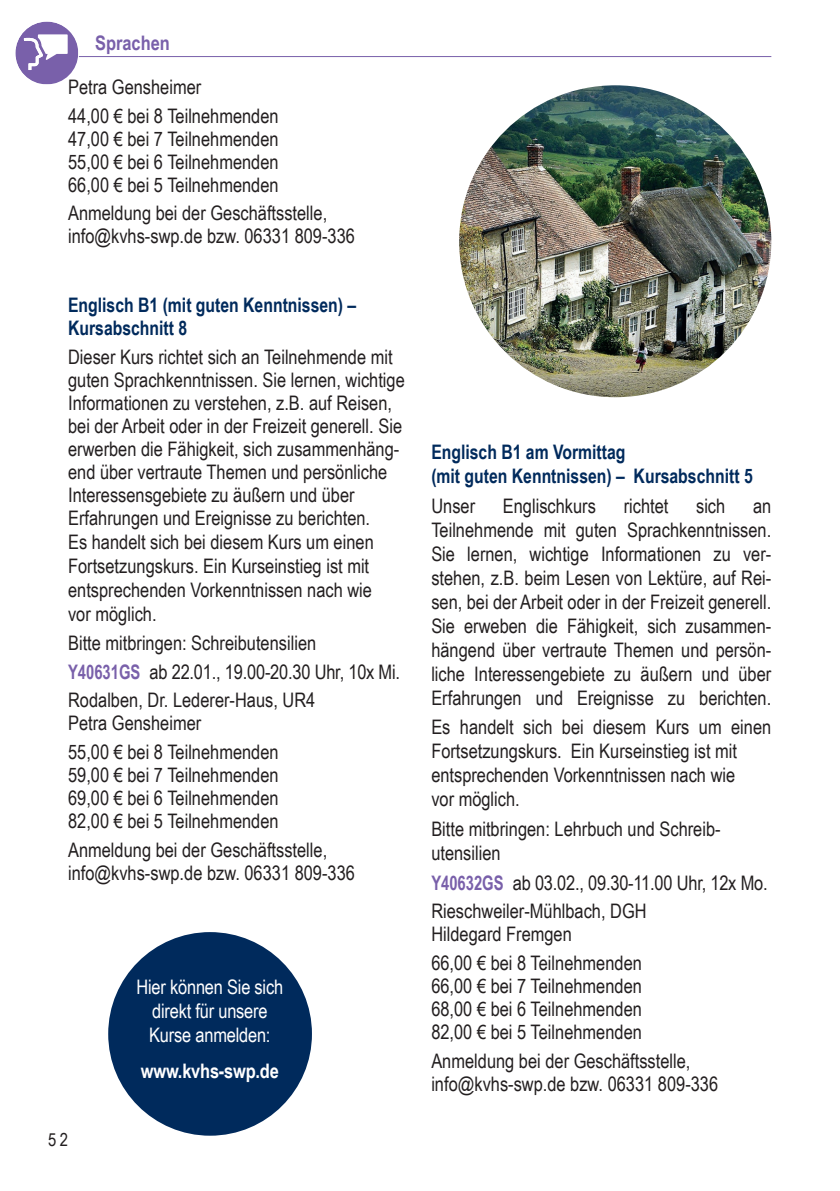
<style>
.page{position:relative;width:840px;height:1191px;background:#fff}
.page>*{position:absolute;margin:0;border:0;box-sizing:border-box;transform-origin:0 0}
.t1{font:20px/24px "Arial Narrow";color:#231f20}
.t2{font:700 20px/23px "Arial Narrow";color:#002a5c;scale:.96 1}
.t3{font:20px/24px "Arial Narrow";letter-spacing:-.01em;color:#fff;text-align:center}
.t4{font:700 20px "Arial Narrow";letter-spacing:-.01em;color:#fff}
.t5{font:700 20px "Arial Narrow";color:#7960aa}
.t6{font:18px "Arial Narrow";color:#231f20}
.s1{font-weight:700;color:#7960aa}
</style>
<div class="page">
<svg style="left:15px;top:22px;width:63px;height:62px"></svg>
<hr style="left:79px;top:56px;width:691px;height:1px;background:#7960aa">
<img style="left:459px;top:85px;width:311px;height:312px;border-radius:156px">
<div style="left:108px;top:932px;width:204px;height:203px;background:#002a5c;border-radius:50%"></div>
<p class="t5" style="left:95px;top:28px;width:76px">Sprachen</p>
<p class="t1" style="left:68px;top:72px;width:212px;line-height:28.6px">Petra Gensheimer<br>44,00 € bei 8 Teilnehmenden</p>
<p class="t1" style="left:68px;top:126px;width:212px;line-height:23px;text-align:justify">47,00 € bei 7 Teilnehmenden 55,00 € bei 6 Teilnehmenden 66,00 € bei 5 Teilnehmenden</p>
<p class="t1" style="left:68px;top:201px;width:288px;line-height:23px">Anmeldung bei der Geschäftsstelle, info@kvhs-swp.de bzw. 06331 809-336</p>
<p class="t2" style="left:68px;top:293px;width:301px">Englisch B1 (mit guten Kenntnissen) –<br>Kursabschnitt 8</p>
<p class="t1" style="left:68px;top:344px;width:338px;line-height:23.4px">Dieser Kurs richtet sich an Teilnehmende mit guten Sprachkenntnissen. Sie lernen, wichtige Informationen zu verstehen, z.B. auf Reisen, bei der Arbeit oder in der Freizeit generell. Sie erwerben die Fähigkeit, sich zusammenhäng&shy;end über vertraute Themen und persönliche Interessensgebiete zu äußern und über Erfahrungen und Ereignisse zu berichten.<br>Es handelt sich bei diesem Kurs um einen Fortsetzungskurs. Ein Kurseinstieg ist mit entsprechenden Vorkenntnissen nach wie<br>vor möglich.</p>
<p class="t1" style="left:68px;top:628px;width:333px;line-height:28.6px">Bitte mitbringen: Schreibutensilien<br><span class="s1">Y40631GS</span> ab 22.01., 19.00-20.30 Uhr, 10x Mi.<br>Rodalben, Dr. Lederer-Haus, UR4</p>
<p class="t1" style="left:68px;top:708px;width:212px;line-height:28.6px">Petra Gensheimer<br>55,00 € bei 8 Teilnehmenden</p>
<p class="t1" style="left:68px;top:762px;width:212px;line-height:23px;text-align:justify">59,00 € bei 7 Teilnehmenden 69,00 € bei 6 Teilnehmenden 82,00 € bei 5 Teilnehmenden</p>
<p class="t1" style="left:68px;top:837px;width:288px;line-height:23px">Anmeldung bei der Geschäftsstelle, info@kvhs-swp.de bzw. 06331 809-336</p>
<p class="t6" style="left:48px;top:1126px;width:21px">52</p>
<p class="t3" style="left:136px;top:974px;width:148px">Hier können Sie sich direkt für unsere<br>Kurse anmelden:</p>
<p class="t4" style="left:141px;top:1055px;width:139px">www.kvhs-swp.de</p>
<p class="t2" style="left:431px;top:439px;width:336px;line-height:24px">Englisch B1 am Vormittag<br>(mit guten Kenntnissen) – Kursabschnitt 5</p>
<p class="t1" style="left:431px;top:493px;width:45px">Unser</p>
<p class="t1" style="left:502px;top:493px;width:94px">Englischkurs</p>
<p class="t1" style="left:623px;top:493px;width:46px">richtet</p>
<p class="t1" style="left:695px;top:493px;width:31px">sich</p>
<p class="t1" style="left:431px;top:493px;width:341px;text-align:justify;text-indent:321px">an Teilnehmende mit guten Sprachkenntnissen.<br>Sie lernen, wichtige Informationen zu ver&shy;stehen, z.B. beim Lesen von Lektüre, auf Rei&shy;sen, bei der Arbeit oder in der Freizeit generell.<br>Sie erweben die Fähigkeit, sich zusammen&shy;hängend über vertraute Themen und persön&shy;liche Interessengebiete zu äußern und über Erfahrungen und Ereignisse zu berichten.</p>
<p class="t1" style="left:431px;top:714px;width:341px">Es handelt sich bei diesem Kurs um einen Fortsetzungskurs. Ein Kurseinstieg ist mit entsprechenden Vorkenntnissen nach wie<br>vor möglich.</p>
<p class="t1" style="left:431px;top:816px;width:290px">Bitte mitbringen: Lehrbuch und Schreib&shy;utensilien</p>
<p class="t1" style="left:431px;top:867px;width:337px;line-height:28.6px"><span class="s1">Y40632GS</span> ab 03.02., 09.30-11.00 Uhr, 12x Mo.<br>Rieschweiler-Mühlbach, DGH</p>
<p class="t1" style="left:431px;top:919px;width:212px;line-height:28.6px">Hildegard Fremgen<br>66,00 € bei 8 Teilnehmenden</p>
<p class="t1" style="left:431px;top:973px;width:212px;line-height:23px;text-align:justify">66,00 € bei 7 Teilnehmenden 68,00 € bei 6 Teilnehmenden 82,00 € bei 5 Teilnehmenden</p>
<p class="t1" style="left:431px;top:1048px;width:288px;line-height:23px">Anmeldung bei der Geschäftsstelle, info@kvhs-swp.de bzw. 06331 809-336</p>
</div>
